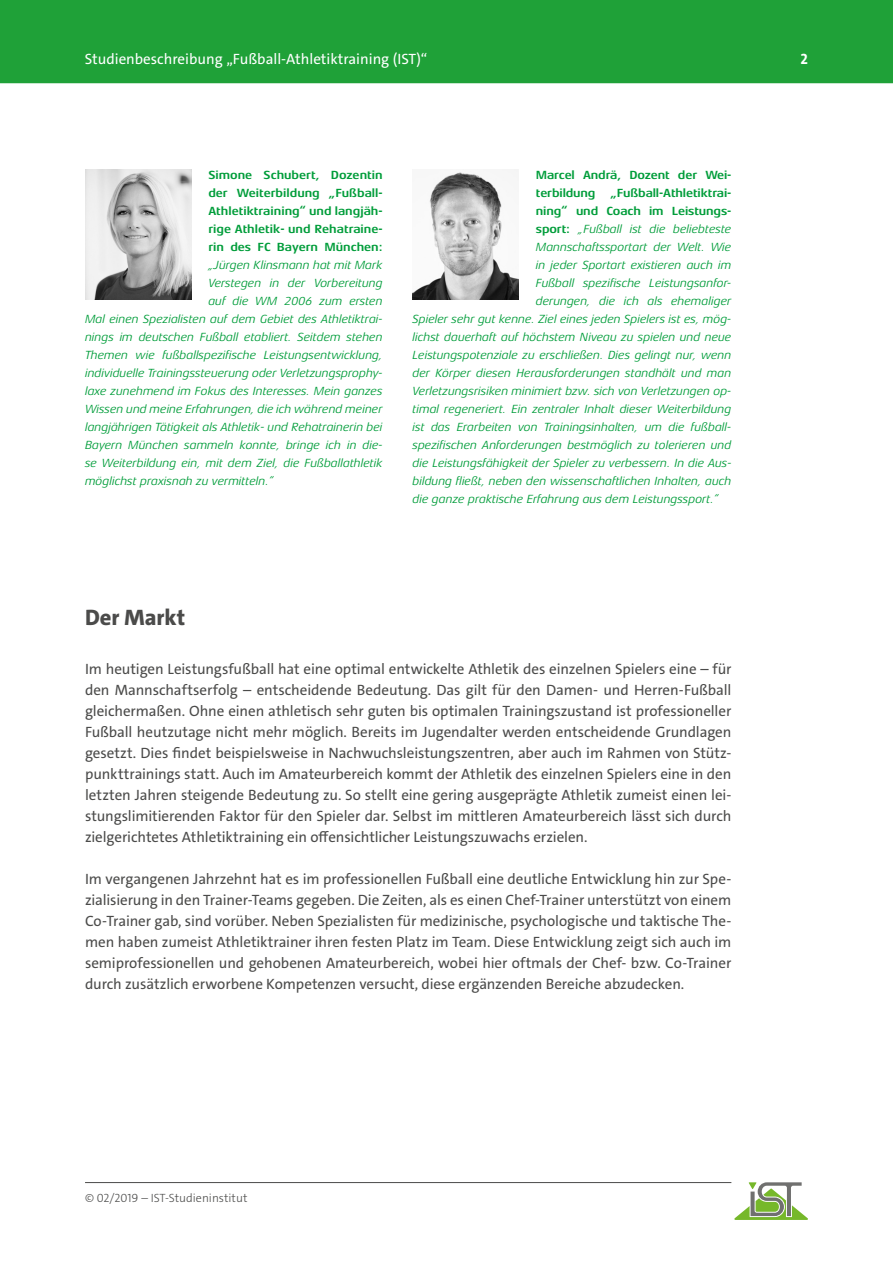
<style>
.page{position:relative;width:893px;height:1263px;background:#fff}
.page>*{position:absolute;margin:0;border:0;box-sizing:border-box;transform-origin:0 0}
.t1{font:800 22.5px "The Sans C4 s";color:#4b4b4a}
.t2{font:15px/21px "The Sans C4 s";letter-spacing:-.005em;color:#4b4b4a;text-align:justify}
.t3{font:15px "The Sans C4 s";color:#fff}
.t4{font:700 15px "The Sans C4 s";color:#fff}
.t5{font:italic 12px "Aeonis LT Pro";letter-spacing:-.01em;color:#009d3a}
.t6{font:700 12px/18px "Aeonis LT Pro";letter-spacing:-.01em;color:#009d3a;text-align:justify}
.t7{font:300 12px "The Sans C4 s";color:#4b4b4a}
.s1{font-weight:700;font-style:normal}
</style>
<div class="page">
<hr style="left:85px;top:1182px;width:646px;height:1px;background:#4b4b4a">
<svg style="left:734px;top:1182px;width:74px;height:38px"></svg>
<div style="left:0;top:0;width:893px;height:83px;background:#1fa138"></div>
<img style="left:413px;top:170px;width:106px;height:129px">
<img style="left:85px;top:170px;width:106px;height:129px">
<p class="t3" style="left:85px;top:49px;width:344px">Studienbeschreibung „Fußball-Athletiktraining (IST)“</p>
<p class="t4" style="left:800px;top:49px;width:9px">2</p>
<p class="t6" style="left:208px;top:166px;width:176px">Simone Schubert, Dozentin der Weiterbildung „Fußball-Athletiktraining“ und langjäh&shy;rige Athletik- und Rehatraine&shy;rin des FC Bayern München:</p>
<p class="t5" style="left:208px;top:258px;width:176px">„Jürgen Klinsmann hat mit Mark</p>
<p class="t5" style="left:208px;top:276px;width:176px">Verstegen in der Vorbereitung</p>
<p class="t5" style="left:208px;top:294px;width:176px">auf die WM 2006 zum ersten</p>
<p class="t5" style="left:85px;top:312px;width:299px">Mal einen Spezialisten auf dem Gebiet des Athletiktrai-</p>
<p class="t5" style="left:85px;top:330px;width:299px">nings im deutschen Fußball etabliert. Seitdem stehen</p>
<p class="t5" style="left:85px;top:348px;width:299px">Themen wie fußballspezifische Leistungsentwicklung,</p>
<p class="t5" style="left:85px;top:366px;width:299px">individuelle Trainingssteuerung oder Verletzungsprophy-</p>
<p class="t5" style="left:85px;top:384px;width:299px">laxe zunehmend im Fokus des Interesses. Mein ganzes</p>
<p class="t5" style="left:85px;top:402px;width:299px">Wissen und meine Erfahrungen, die ich während meiner</p>
<p class="t5" style="left:85px;top:420px;width:299px">langjährigen Tätigkeit als Athletik- und Rehatrainerin bei</p>
<p class="t5" style="left:85px;top:438px;width:299px">Bayern München sammeln konnte, bringe ich in die-</p>
<p class="t5" style="left:85px;top:456px;width:299px">se Weiterbildung ein, mit dem Ziel, die Fußballathletik</p>
<p class="t5" style="left:85px;top:474px;width:191px">möglichst praxisnah zu vermitteln.“</p>
<p class="t6" style="left:536px;top:166px;width:197px">Marcel Andrä, Dozent der Wei-</p>
<p class="t6" style="left:536px;top:184px;width:197px">terbildung „Fußball-Athletiktrai-</p>
<p class="t6" style="left:536px;top:202px;width:197px">ning“ und Coach im Leistungs-</p>
<p class="t5" style="left:536px;top:222px;width:197px"><span class="s1">sport:</span> „Fußball ist die beliebteste</p>
<p class="t5" style="left:536px;top:240px;width:197px">Mannschaftssportart der Welt. Wie</p>
<p class="t5" style="left:536px;top:258px;width:197px">in jeder Sportart existieren auch im</p>
<p class="t5" style="left:536px;top:276px;width:197px">Fußball spezifische Leistungsanfor-</p>
<p class="t5" style="left:536px;top:294px;width:197px">derungen, die ich als ehemaliger</p>
<p class="t5" style="left:413px;top:312px;width:320px">Spieler sehr gut kenne. Ziel eines jeden Spielers ist es, mög-</p>
<p class="t5" style="left:413px;top:330px;width:320px">lichst dauerhaft auf höchstem Niveau zu spielen und neue</p>
<p class="t5" style="left:413px;top:348px;width:320px">Leistungspotenziale zu erschließen. Dies gelingt nur, wenn</p>
<p class="t5" style="left:413px;top:366px;width:320px">der Körper diesen Herausforderungen standhält und man</p>
<p class="t5" style="left:413px;top:384px;width:320px">Verletzungsrisiken minimiert bzw. sich von Verletzungen op-</p>
<p class="t5" style="left:413px;top:402px;width:320px">timal regeneriert. Ein zentraler Inhalt dieser Weiterbildung</p>
<p class="t5" style="left:413px;top:420px;width:320px">ist das Erarbeiten von Trainingsinhalten, um die fußball-</p>
<p class="t5" style="left:413px;top:438px;width:320px">spezifischen Anforderungen bestmöglich zu tolerieren und</p>
<p class="t5" style="left:413px;top:456px;width:320px">die Leistungsfähigkeit der Spieler zu verbessern. In die Aus-</p>
<p class="t5" style="left:413px;top:474px;width:320px">bildung fließt, neben den wissenschaftlichen Inhalten, auch</p>
<p class="t5" style="left:413px;top:492px;width:308px">die ganze praktische Erfahrung aus dem Leistungssport.“</p>
<h1 class="t1" style="left:85px;top:603px;width:102px">Der Markt</h1>
<p class="t2" style="left:85px;top:658px;width:648px">Im heutigen Leistungsfußball hat eine optimal entwickelte Athletik des einzelnen Spielers eine – für den Mannschaftserfolg – entscheidende Bedeutung. Das gilt für den Damen- und Herren-Fußball gleichermaßen. Ohne einen athletisch sehr guten bis optimalen Trainingszustand ist professioneller Fußball heutzutage nicht mehr möglich. Bereits im Jugendalter werden entscheidende Grundlagen gesetzt. Dies findet beispielsweise in Nachwuchsleistungszentren, aber auch im Rahmen von Stütz&shy;punkttrainings statt. Auch im Amateurbereich kommt der Athletik des einzelnen Spielers eine in den letzten Jahren steigende Bedeutung zu. So stellt eine gering ausgeprägte Athletik zumeist einen lei&shy;stungslimitierenden Faktor für den Spieler dar. Selbst im mittleren Amateurbereich lässt sich durch zielgerichtetes Athletiktraining ein offensichtlicher Leistungszuwachs erzielen.</p>
<p class="t2" style="left:85px;top:868px;width:648px">Im vergangenen Jahrzehnt hat es im professionellen Fußball eine deutliche Entwicklung hin zur Spe&shy;zialisierung in den Trainer-Teams gegeben. Die Zeiten, als es einen Chef-Trainer unterstützt von einem Co-Trainer gab, sind vorüber. Neben Spezialisten für medizinische, psychologische und taktische The&shy;men haben zumeist Athletiktrainer ihren festen Platz im Team. Diese Entwicklung zeigt sich auch im semiprofessionellen und gehobenen Amateurbereich, wobei hier oftmals der Chef- bzw. Co-Trainer durch zusätzlich erworbene Kompetenzen versucht, diese ergänzenden Bereiche abzudecken.</p>
<p class="t7" style="left:85px;top:1190px;width:164px">© 02/2019 – IST-Studieninstitut</p>
</div>
